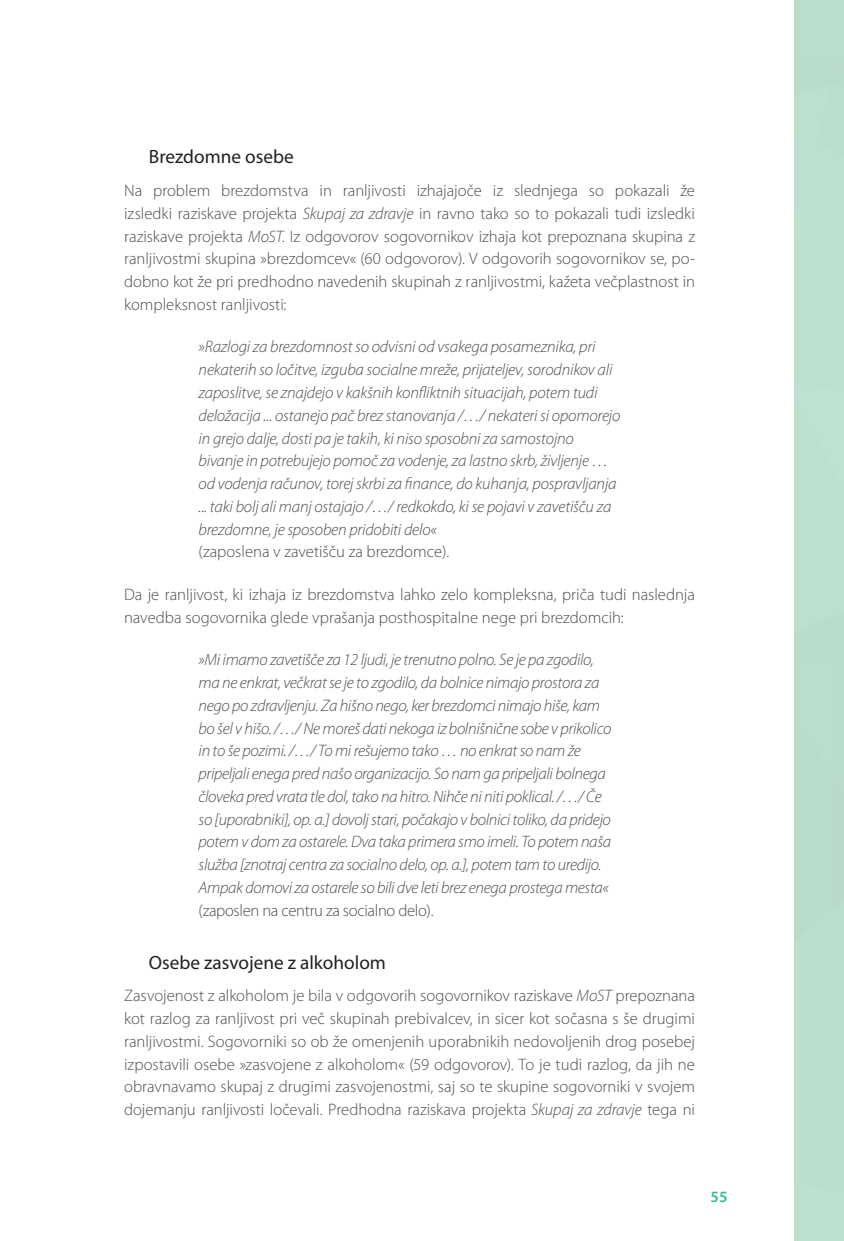
<style>
.page{position:relative;width:844px;height:1241px;background:#fff}
.page>*{position:absolute;margin:0;border:0;box-sizing:border-box;transform-origin:0 0}
.t1{font:19.25px "Myriad Pro";color:#231f20}
.t2{font:italic 300 16.62px/22.8px "Myriad Pro";letter-spacing:-.02em;color:#4d4d4f}
.t3{font:300 16.62px/22.8px "Myriad Pro";color:#4d4d4f;text-align:justify}
.t4{font:300 16.62px "Myriad Pro";letter-spacing:-.02em;color:#4d4d4f}
.t5{font:600 15.75px "Myriad Pro";color:#38ba94}
.s1{font-style:italic}
</style>
<div class="page">
<div style="left:794px;top:0;width:49px;height:1240px;background:#bcdecd"></div>
<p class="t1" style="left:149px;top:145px;width:146px">Brezdomne osebe</p>
<p class="t3" style="left:124px;top:179px;width:572px">Na problem brezdomstva in ranljivosti izhajajoče iz slednjega so pokazali že izsledki raziskave projekta <span class="s1">Skupaj za zdravje</span> in ravno tako so to pokazali tudi izsledki raziskave projekta <span class="s1">MoST</span>. Iz odgovorov sogovornikov izhaja kot prepoznana skupina z ranljivostmi skupina »brezdomcev« (60 odgovorov). V odgovorih sogovornikov se, po&shy;dobno kot že pri predhodno navedenih skupinah z ranljivostmi, kažeta večplastnost in kompleksnost ranljivosti:</p>
<p class="t2" style="left:198px;top:336px;width:423px">»Razlogi za brezdomnost so odvisni od vsakega posameznika, pri nekaterih so ločitve, izguba socialne mreže, prijateljev, sorodnikov ali zaposlitve, se znajdejo v kakšnih konfliktnih situacijah, potem tudi deložacija ... ostanejo pač brez stanovanja /…/ nekateri si opomorejo in grejo dalje, dosti pa je takih, ki niso sposobni za samostojno bivanje in potrebujejo pomoč za vodenje, za lastno skrb, življenje … od vodenja računov, torej skrbi za finance, do kuhanja, pospravljanja ... taki bolj ali manj ostajajo /…/ redkokdo, ki se pojavi v zavetišču za brezdomne, je sposoben pridobiti delo«</p>
<p class="t3" style="left:198px;top:540px;width:252px">(zaposlena v zavetišču za brezdomce).</p>
<p class="t3" style="left:124px;top:583px;width:572px">Da je ranljivost, ki izhaja iz brezdomstva lahko zelo kompleksna, priča tudi naslednja navedba sogovornika glede vprašanja posthospitalne nege pri brezdomcih:</p>
<p class="t2" style="left:198px;top:648px;width:414px">»Mi imamo zavetišče za 12 ljudi, je trenutno polno. Se je pa zgodilo, ma ne enkrat, večkrat se je to zgodilo, da bolnice nimajo prostora za nego po zdravljenju. Za hišno nego, ker brezdomci nimajo hiše, kam bo šel v hišo. /…/ Ne moreš dati nekoga iz bolnišnične sobe v prikolico in to še pozimi. /…/ To mi rešujemo tako … no enkrat so nam že pripeljali enega pred našo organizacijo. So nam ga pripeljali bolnega človeka pred vrata tle dol, tako na hitro. Nihče ni niti poklical. /…/ Če so [uporabniki], op. a.] dovolj stari, počakajo v bolnici toliko, da pridejo potem v dom za ostarele. Dva taka primera smo imeli. To potem naša služba [znotraj centra za socialno delo, op. a.], potem tam to uredijo.<br>Ampak domovi za ostarele so bili dve leti brez enega prostega mesta«</p>
<p class="t4" style="left:198px;top:900px;width:236px">(zaposlen na centru za socialno delo).</p>
<p class="t1" style="left:149px;top:950px;width:238px">Osebe zasvojene z alkoholom</p>
<p class="t3" style="left:124px;top:984px;width:572px">Zasvojenost z alkoholom je bila v odgovorih sogovornikov raziskave <span class="s1">MoST</span> prepoznana kot razlog za ranljivost pri več skupinah prebivalcev, in sicer kot sočasna s še drugimi ranljivostmi. Sogovorniki so ob že omenjenih uporabnikih nedovoljenih drog posebej izpostavili osebe »zasvojene z alkoholom« (59 odgovorov). To je tudi razlog, da jih ne obravnavamo skupaj z drugimi zasvojenostmi, saj so te skupine sogovorniki v svojem dojemanju ranljivosti ločevali. Predhodna raziskava projekta <span class="s1">Skupaj za zdravje</span> tega ni</p>
<p class="t5" style="left:710px;top:1187px;width:18px">55</p>
</div>
